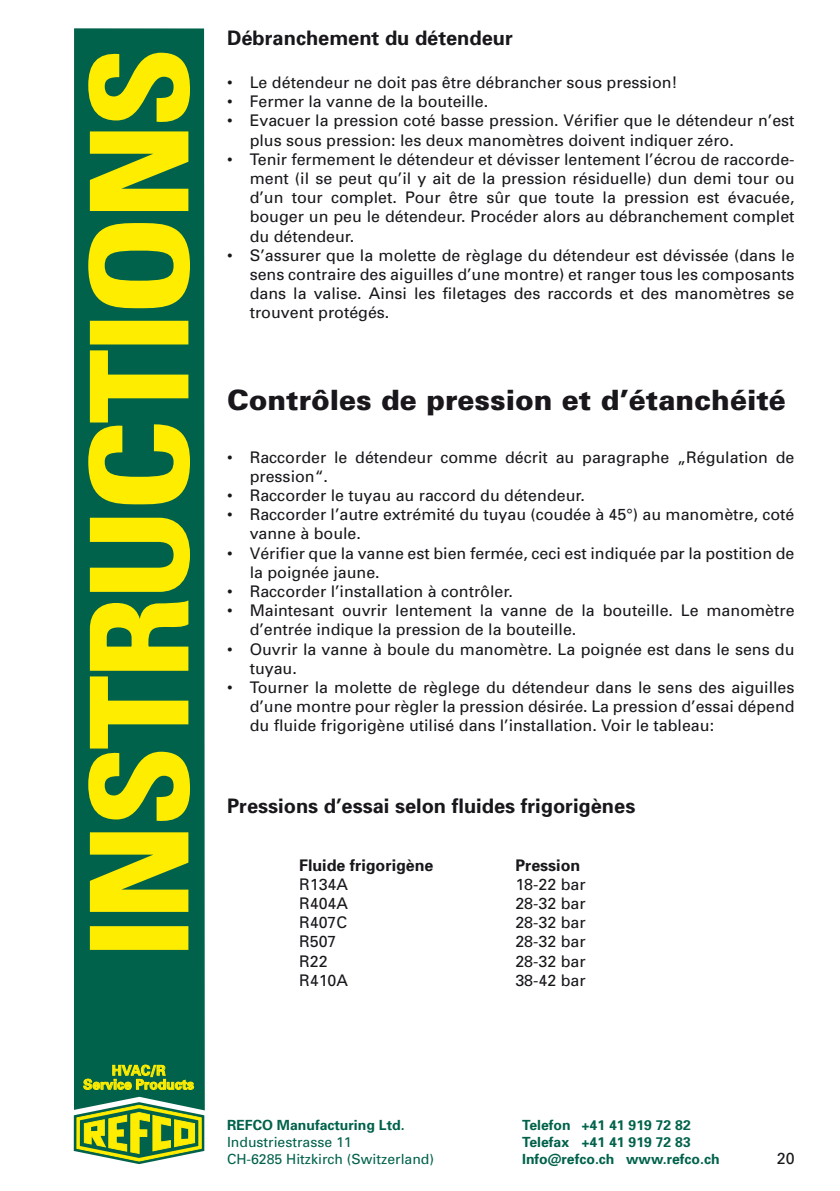
<style>
.page{position:relative;width:840px;height:1191px;background:#fff}
.page>*{position:absolute;margin:0;border:0;box-sizing:border-box;transform-origin:0 0}
.t1{font:900 28px "Univers";color:#1a171c}
.t2{font:700 20px "Univers";color:#1a171c}
.t3{font:16px/19.2px "Univers";color:#1a171c}
.t4{font:700 16px "Univers";color:#1a171c}
.t5{font:700 14px "Univers";color:#00624b}
.t6{font:14px "Univers";color:#00624b}
.t7{font:700 13.8px/14px "Univers";color:#ffed00;text-align:center}
</style>
<div class="page">
<svg style="left:74px;top:1110px;width:130px;height:54px;background:#99b741"></svg>
<div style="left:74px;top:28px;width:131px;height:1082px;background:#00624b"></div>
<div style="left:91px;top:927px;width:96px;height:22px;background:#ffed00"></div>
<div style="left:90px;top:926px;width:98px;height:24px;border:2px solid #ffed00"></div>
<svg style="left:89px;top:831px;width:100px;height:82px;background:#bdc913"></svg>
<svg style="left:87px;top:517px;width:104px;height:304px;background:#90b020"></svg>
<svg style="left:87px;top:349px;width:104px;height:156px;background:#7ea625"></svg>
<div style="left:91px;top:322px;width:96px;height:21px;background:#ffed00"></div>
<div style="left:90px;top:321px;width:98px;height:23px;border:2px solid #ffed00"></div>
<svg style="left:87px;top:222px;width:104px;height:87px;background:#a2ba1b"></svg>
<svg style="left:89px;top:130px;width:100px;height:82px;background:#bdc913"></svg>
<svg style="left:87px;top:52px;width:104px;height:71px;background:#9cb71c"></svg>
<svg style="left:83px;top:1063px;width:111px;height:27px;background:#458736"></svg>
<p class="t7" style="left:83px;top:1063px;width:112px">HVAC/R<br>Service Products</p>
<p class="t2" style="left:227px;top:25px;width:287px">Débranchement du détendeur</p>
<p class="t3" style="left:227px;top:72px;width:452px">• Le détendeur ne doit pas être débrancher sous pression!</p>
<p class="t3" style="left:227px;top:92px;width:262px">• Fermer la vanne de la bouteille.</p>
<p class="t3" style="left:249px;top:111px;width:546px;text-indent:-23px">• Evacuer la pression coté basse pression. Vérifier que le détendeur n’est plus sous pression: les deux manomètres doivent indiquer zéro.</p>
<p class="t3" style="left:249px;top:149px;width:546px;text-align:justify;text-indent:-23px">• Tenir fermement le détendeur et dévisser lentement l’écrou de raccorde&shy;ment (il se peut qu’il y ait de la pression résiduelle) dun demi tour ou d’un tour complet. Pour être sûr que toute la pression est évacuée, bouger un peu le détendeur. Procéder alors au débranchement complet du détendeur.</p>
<p class="t3" style="left:249px;top:245px;width:546px;text-align:justify;text-indent:-23px">• S’assurer que la molette de règlage du détendeur est dévissée (dans le sens contraire des aiguilles d’une montre) et ranger tous les composants dans la valise. Ainsi les filetages des raccords et des manomètres se trouvent protégés.</p>
<h1 class="t1" style="left:227px;top:382px;width:560px">Contrôles de pression et d’étanchéité</h1>
<p class="t3" style="left:249px;top:447px;width:546px;text-indent:-23px">• Raccorder le détendeur comme décrit au paragraphe „Régulation de pression“.</p>
<p class="t3" style="left:227px;top:485px;width:359px">• Raccorder le tuyau au raccord du détendeur.</p>
<p class="t3" style="left:249px;top:504px;width:546px;text-indent:-23px">• Raccorder l’autre extrémité du tuyau (coudée à 45°) au manomètre, coté vanne à boule.</p>
<p class="t3" style="left:249px;top:543px;width:546px;text-indent:-23px">• Vérifier que la vanne est bien fermée, ceci est indiquée par la postition de la poignée jaune.</p>
<p class="t3" style="left:227px;top:581px;width:287px">• Raccorder l’installation à contrôler.</p>
<p class="t3" style="left:249px;top:600px;width:546px;text-indent:-23px">• Maintesant ouvrir lentement la vanne de la bouteille. Le manomètre d’entrée indique la pression de la bouteille.</p>
<p class="t3" style="left:249px;top:639px;width:546px;text-indent:-23px">• Ouvrir la vanne à boule du manomètre. La poignée est dans le sens du tuyau.</p>
<p class="t3" style="left:249px;top:677px;width:546px;text-align:justify;text-indent:-23px">• Tourner la molette de règlege du détendeur dans le sens des aiguilles d’une montre pour règler la pression désirée. La pression d’essai dépend du fluide frigorigène utilisé dans l’installation. Voir le tableau:</p>
<p class="t2" style="left:227px;top:793px;width:409px">Pressions d’essai selon fluides frigorigènes</p>
<p class="t4" style="left:299px;top:854px;width:136px">Fluide frigorigène</p>
<p class="t4" style="left:515px;top:854px;width:66px">Pression</p>
<p class="t3" style="left:299px;top:874px;width:50px">R134A</p>
<p class="t3" style="left:515px;top:874px;width:72px">18-22 bar</p>
<p class="t3" style="left:299px;top:893px;width:50px">R404A</p>
<p class="t3" style="left:515px;top:893px;width:72px">28-32 bar</p>
<p class="t3" style="left:299px;top:912px;width:50px">R407C</p>
<p class="t3" style="left:515px;top:912px;width:72px">28-32 bar</p>
<p class="t3" style="left:299px;top:932px;width:39px">R507</p>
<p class="t3" style="left:515px;top:932px;width:72px">28-32 bar</p>
<p class="t3" style="left:299px;top:951px;width:30px">R22</p>
<p class="t3" style="left:515px;top:951px;width:72px">28-32 bar</p>
<p class="t3" style="left:299px;top:970px;width:50px">R410A</p>
<p class="t3" style="left:515px;top:970px;width:72px">38-42 bar</p>
<p class="t5" style="left:227px;top:1116px;width:179px">REFCO Manufacturing Ltd.</p>
<p class="t5" style="left:522px;top:1116px;width:170px">Telefon +41 41 919 72 82</p>
<p class="t6" style="left:227px;top:1133px;width:126px">Industriestrasse 11</p>
<p class="t5" style="left:522px;top:1133px;width:170px">Telefax +41 41 919 72 83</p>
<p class="t6" style="left:227px;top:1150px;width:208px">CH-6285 Hitzkirch (Switzerland)</p>
<p class="t5" style="left:522px;top:1149px;width:199px">Info@refco.ch www.refco.ch</p>
<p class="t3" style="left:776px;top:1148px;width:19px">20</p>
</div>
